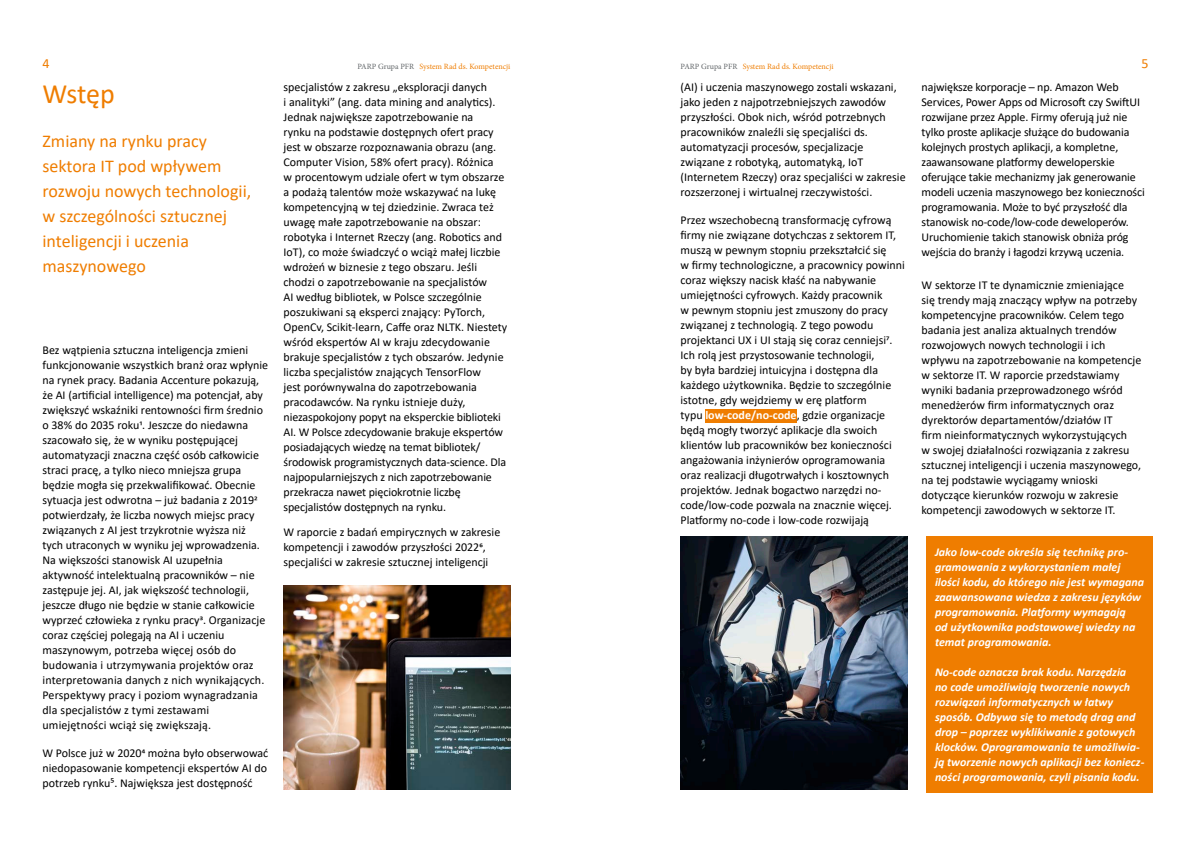
<style>
.page{position:relative;width:1191px;height:842px;background:#fff}
.page>*{position:absolute;margin:0;border:0;box-sizing:border-box;transform-origin:0 0}
.wstep{font:28px "Calibri";letter-spacing:-.01em;color:#ef7d00}
.podstawowy_pl{font:18px/25px "Calibri";color:#ef7d00}
.t1{font:14px "Calibri";color:#ef7d00}
.podstawowy_pl-2{font:12px/15px "Calibri";color:#000}
.t2{font:italic 700 12px/15px "Calibri";color:#fff}
.t3{font:8px "Minion Pro";color:#ef7d00}
.s1{color:#626669}
.s2{font-weight:700;color:#fff}
</style>
<div class="page">
<div style="left:705px;top:409px;width:92px;height:13px;background:#ef7d00"></div>
<img style="left:283px;top:585px;width:227px;height:205px">
<img style="left:680px;top:536px;width:227px;height:254px">
<div style="left:926px;top:536px;width:227px;height:257px;background:#ef7d00"></div>
<p class="t1" style="left:43px;top:54px;width:9px">4</p>
<p class="t3" style="left:357px;top:62px;width:155px"><span class="s1">PARP Grupa PFR</span> System Rad ds. Kompetencji</p>
<p class="t3" style="left:680px;top:62px;width:155px"><span class="s1">PARP Grupa PFR</span> System Rad ds. Kompetencji</p>
<p class="t1" style="left:1141px;top:54px;width:9px">5</p>
<p class="wstep" style="left:43px;top:74px;width:74px">Wstęp</p>
<p class="podstawowy_pl" style="left:43px;top:128px;width:210px">Zmiany na rynku pracy sektora IT pod wpływem rozwoju nowych technologii, w szczególności sztucznej inteligencji i uczenia maszynowego</p>
<p class="podstawowy_pl-2" style="left:43px;top:342px;width:227px">Bez wątpienia sztuczna inteligencja zmieni funkcjonowanie wszystkich branż oraz wpłynie na rynek pracy. Badania Accenture pokazują, że AI (artificial intelligence) ma potencjał, aby zwiększyć wskaźniki rentowności firm średnio o 38% do 2035 roku1. Jeszcze do niedawna szacowało się, że w wyniku postępującej automatyzacji znaczna część osób całkowicie straci pracę, a tylko nieco mniejsza grupa będzie mogła się przekwalifikować. Obecnie sytuacja jest odwrotna – już badania z 20192 potwierdzały, że liczba nowych miejsc pracy związanych z AI jest trzykrotnie wyższa niż tych utraconych w wyniku jej wprowadzenia.<br>Na większości stanowisk AI uzupełnia aktywność intelektualną pracowników – nie zastępuje jej. AI, jak większość technologii, jeszcze długo nie będzie w stanie całkowicie wyprzeć człowieka z rynku pracy3. Organizacje coraz częściej polegają na AI i uczeniu maszynowym, potrzeba więcej osób do budowania i utrzymywania projektów oraz interpretowania danych z nich wynikających.<br>Perspektywy pracy i poziom wynagradzania dla specjalistów z tymi zestawami umiejętności wciąż się zwiększają.</p>
<p class="podstawowy_pl-2" style="left:43px;top:745px;width:227px;text-align:justify">W Polsce już w 20204 można było obserwować niedopasowanie kompetencji ekspertów AI do potrzeb rynku⁵. Największa jest dostępność</p>
<p class="podstawowy_pl-2" style="left:283px;top:79px;width:225px">specjalistów z zakresu „eksploracji danych<br>i analityki” (ang. data mining and analytics).<br>Jednak największe zapotrzebowanie na<br>rynku na podstawie dostępnych ofert pracy jest w obszarze rozpoznawania obrazu (ang.<br>Computer Vision, 58% ofert pracy). Różnica<br>w procentowym udziale ofert w tym obszarze a podażą talentów może wskazywać na lukę kompetencyjną w tej dziedzinie. Zwraca też uwagę małe zapotrzebowanie na obszar: robotyka i Internet Rzeczy (ang. Robotics and IoT), co może świadczyć o wciąż małej liczbie wdrożeń w biznesie z tego obszaru. Jeśli chodzi o zapotrzebowanie na specjalistów<br>AI według bibliotek, w Polsce szczególnie poszukiwani są eksperci znający: PyTorch, OpenCv, Scikit-learn, Caffe oraz NLTK. Niestety wśród ekspertów AI w kraju zdecydowanie brakuje specjalistów z tych obszarów. Jedynie liczba specjalistów znających TensorFlow<br>jest porównywalna do zapotrzebowania pracodawców. Na rynku istnieje duży, niezaspokojony popyt na eksperckie biblioteki AI. W Polsce zdecydowanie brakuje ekspertów posiadających wiedzę na temat bibliotek/ środowisk programistycznych data-science. Dla najpopularniejszych z nich zapotrzebowanie przekracza nawet pięciokrotnie liczbę specjalistów dostępnych na rynku.</p>
<p class="podstawowy_pl-2" style="left:283px;top:524px;width:218px">W raporcie z badań empirycznych w zakresie kompetencji i zawodów przyszłości 20226, specjaliści w zakresie sztucznej inteligencji</p>
<p class="podstawowy_pl-2" style="left:680px;top:79px;width:227px">(AI) i uczenia maszynowego zostali wskazani, jako jeden z najpotrzebniejszych zawodów przyszłości. Obok nich, wśród potrzebnych pracowników znaleźli się specjaliści ds. automatyzacji procesów, specjalizacje związane z robotyką, automatyką, IoT (Internetem Rzeczy) oraz specjaliści w zakresie rozszerzonej i wirtualnej rzeczywistości.</p>
<p class="podstawowy_pl-2" style="left:680px;top:212px;width:226px">Przez wszechobecną transformację cyfrową firmy nie związane dotychczas z sektorem IT, muszą w pewnym stopniu przekształcić się<br>w firmy technologiczne, a pracownicy powinni coraz większy nacisk kłaść na nabywanie umiejętności cyfrowych. Każdy pracownik<br>w pewnym stopniu jest zmuszony do pracy związanej z technologią. Z tego powodu projektanci UX i UI stają się coraz cenniejsi7.<br>Ich rolą jest przystosowanie technologii,<br>by była bardziej intuicyjna i dostępna dla każdego użytkownika. Będzie to szczególnie istotne, gdy wejdziemy w erę platform<br>typu <span class="s2">low-code/no-code</span>, gdzie organizacje będą mogły tworzyć aplikacje dla swoich klientów lub pracowników bez konieczności angażowania inżynierów oprogramowania oraz realizacji długotrwałych i kosztownych projektów. Jednak bogactwo narzędzi no&shy;code/low-code pozwala na znacznie więcej.<br>Platformy no-code i low-code rozwijają</p>
<p class="podstawowy_pl-2" style="left:921px;top:79px;width:225px">największe korporacje – np. Amazon Web Services, Power Apps od Microsoft czy SwiftUI rozwijane przez Apple. Firmy oferują już nie tylko proste aplikacje służące do budowania kolejnych prostych aplikacji, a kompletne, zaawansowane platformy deweloperskie oferujące takie mechanizmy jak generowanie modeli uczenia maszynowego bez konieczności programowania. Może to być przyszłość dla stanowisk no-code/low-code deweloperów.<br>Uruchomienie takich stanowisk obniża próg wejścia do branży i łagodzi krzywą uczenia.</p>
<p class="podstawowy_pl-2" style="left:921px;top:277px;width:221px">W sektorze IT te dynamicznie zmieniające<br>się trendy mają znaczący wpływ na potrzeby kompetencyjne pracowników. Celem tego badania jest analiza aktualnych trendów rozwojowych nowych technologii i ich wpływu na zapotrzebowanie na kompetencje w sektorze IT. W raporcie przedstawiamy wyniki badania przeprowadzonego wśród menedżerów firm informatycznych oraz dyrektorów departamentów/działów IT<br>firm nieinformatycznych wykorzystujących<br>w swojej działalności rozwiązania z zakresu sztucznej inteligencji i uczenia maszynowego, na tej podstawie wyciągamy wnioski dotyczące kierunków rozwoju w zakresie kompetencji zawodowych w sektorze IT.</p>
<p class="t2" style="left:935px;top:544px;width:210px">Jako low-code określa się technikę pro&shy;gramowania z wykorzystaniem małej ilości kodu, do którego nie jest wymagana zaawansowana wiedza z zakresu języków programowania. Platformy wymagają<br>od użytkownika podstawowej wiedzy na temat programowania.</p>
<p class="t2" style="left:935px;top:664px;width:211px">No-code oznacza brak kodu. Narzędzia<br>no code umożliwiają tworzenie nowych rozwiązań informatycznych w łatwy sposób. Odbywa się to metodą drag and drop – poprzez wyklikiwanie z gotowych klocków. Oprogramowania te umożliwia&shy;ją tworzenie nowych aplikacji bez koniecz&shy;ności programowania, czyli pisania kodu.</p>
</div>
